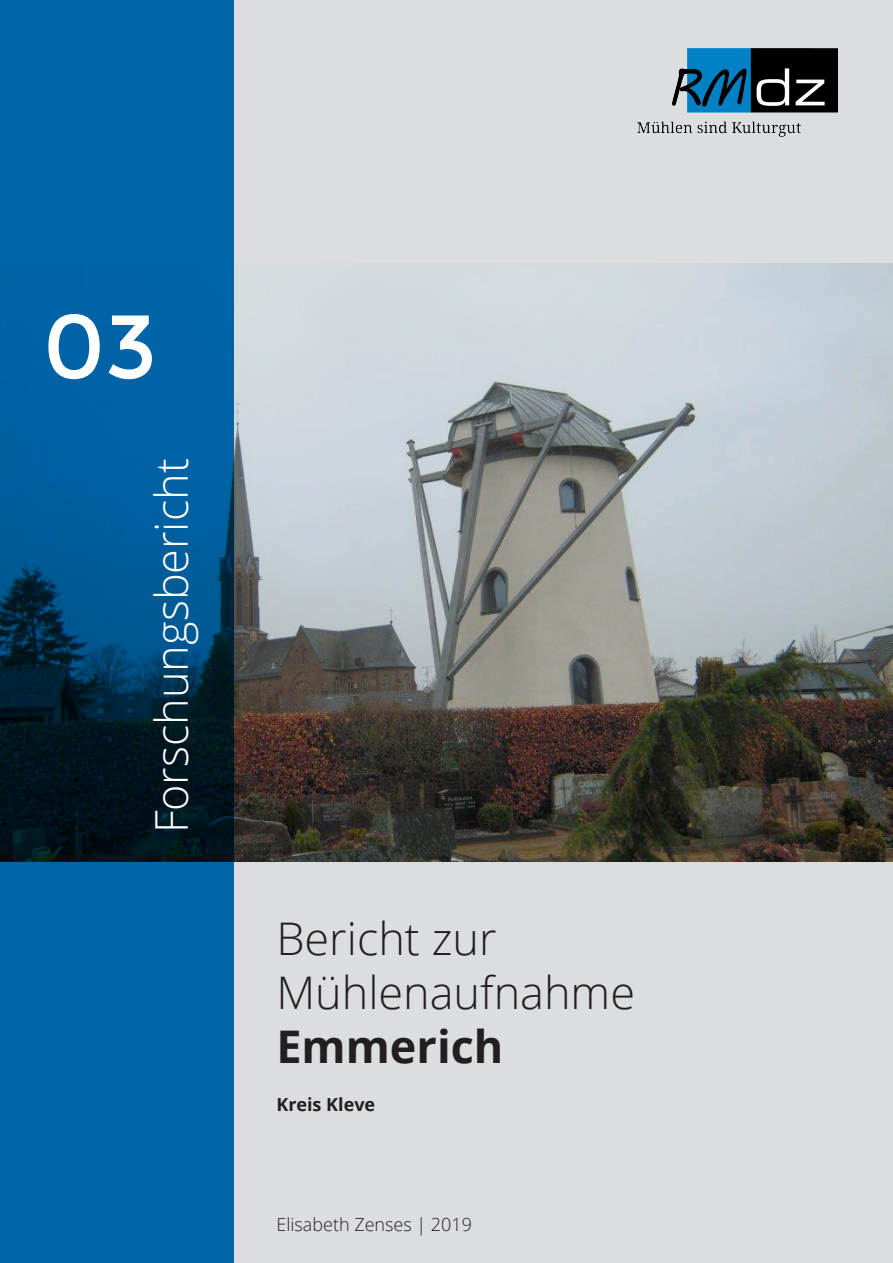
<style>
.page{position:relative;width:893px;height:1263px;background:#dcdddf}
.page>*{position:absolute;margin:0;border:0;box-sizing:border-box;transform-origin:0 0}
.t1{font:90px "Montserrat";color:#fff}
.t2{font:300 45px "Open Sans";color:#231f20}
.t3{font:300 45px "Open Sans";color:#fff}
.t4{font:700 45px "Open Sans";color:#231f20}
.t5{font:300 18px "Open Sans";color:#231f20}
.t6{font:700 18px "Open Sans";color:#231f20}
</style>
<div class="page">
<img style="left:638px;top:49px;width:200px;height:87px">
<img style="left:234px;top:264px;width:659px;height:597px">
<svg style="left:0;top:0;width:234px;height:1263px;background:#00568d"></svg>
<p class="t1" style="left:43px;top:294px;width:115px">03</p>
<p class="t3" style="left:141px;top:833px;width:377px;rotate:-90deg">Forschungsbericht</p>
<p class="t2" style="left:276px;top:908px;width:222px">Bericht zur</p>
<p class="t2" style="left:276px;top:962px;width:360px">Mühlenaufnahme</p>
<p class="t4" style="left:276px;top:1015px;width:229px">Emmerich</p>
<p class="t6" style="left:276px;top:1092px;width:100px">Kreis Kleve</p>
<p class="t5" style="left:276px;top:1212px;width:197px">Elisabeth Zenses | 2019</p>
</div>
